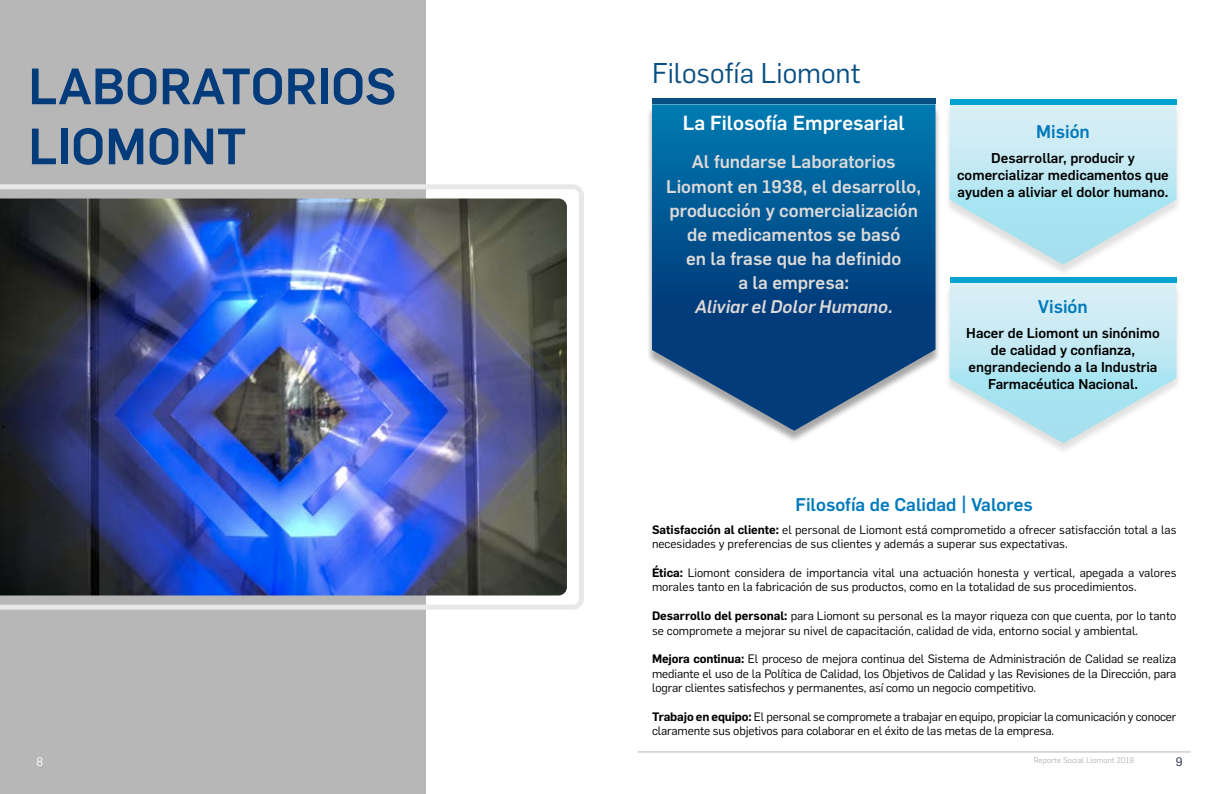
<style>
.page{position:relative;width:1219px;height:794px;background:#fff}
.page>*{position:absolute;margin:0;border:0;box-sizing:border-box;transform-origin:0 0}
.t1{font:500 50px/60px "Flama";color:#043c7b}
.t2{font:28px "Flama";color:#094f84}
.t3{font:500 20px "Flama";color:#fff}
.t4{font:500 18px/24px "Flama";color:#dcd9d9;text-align:center}
.t5{font:500 18px "Flama";color:#007abb}
.t6{font:italic 500 18px "Flama";color:#dcd9d9}
.t7{font:500 14px/16.8px "Flama";color:#000;text-align:center}
.t8{font:12px/14.4px "Flama";color:#000}
.t9{font:12px "Flama";color:#fff}
.t10{font:12px "Flama";color:#1d2545}
.t11{font:8px "Flama";color:#b8b5b5}
.s1{font-size:22.5px}
.s2{font-weight:600}
</style>
<div class="page">
<div style="left:0;top:0;width:425px;height:794px;background:#b8b7b7"></div>
<div style="left:944px;top:106px;width:238px;height:171px;background:#000;opacity:.35"></div>
<svg style="left:950px;top:105px;width:226px;height:160px"></svg>
<div style="left:950px;top:99px;width:226px;height:6px;background:#00a4ce"></div>
<div style="left:652px;top:99px;width:283px;height:5px;background:#094f84"></div>
<div style="left:647px;top:106px;width:294px;height:337px;background:#000;opacity:.35"></div>
<svg style="left:652px;top:104px;width:283px;height:327px;background:#1e659a"></svg>
<div style="left:944px;top:285px;width:238px;height:171px;background:#000;opacity:.35"></div>
<svg style="left:950px;top:283px;width:226px;height:160px"></svg>
<div style="left:950px;top:277px;width:226px;height:6px;background:#00a4ce"></div>
<img style="left:0;top:184px;width:584px;height:425px">
<hr style="left:638px;top:751px;width:553px;height:1px;background:#b8b5b5">
<h1 class="t1" style="left:28px;top:53px;width:370px">LABORATORIOS<br>LIOMONT</h1>
<h2 class="t2" style="left:652px;top:54px;width:210px">Filosofía Liomont</h2>
<h3 class="t3" style="left:683px;top:109px;width:223px">La Filosofía Empresarial</h3>
<h3 class="t4" style="left:666px;top:149px;width:256px">Al fundarse Laboratorios<br>Liomont en 1938, el desarrollo, producción y comercialización de medicamentos se basó<br>en la frase que ha definido<br>a la empresa:</h3>
<h3 class="t6" style="left:695px;top:293px;width:200px">Aliviar el Dolor Humano.</h3>
<h3 class="t5" style="left:1038px;top:294px;width:51px">Visión</h3>
<p class="t7" style="left:966px;top:324px;width:195px">Hacer de Liomont un sinónimo de calidad y confianza, engrandeciendo a la Industria<br>Farmacéutica Nacional.</p>
<h3 class="t5" style="left:1036px;top:118px;width:55px">Misión</h3>
<p class="t7" style="left:957px;top:148px;width:213px">Desarrollar, producir y comercializar medicamentos que ayuden a aliviar el dolor humano.</p>
<h3 class="t5" style="left:795px;top:492px;width:239px">Filosofía de Calidad <span class="s1">|</span> Valores</h3>
<p class="t8" style="left:652px;top:521px;width:526px"><span class="s2">Satisfacción al cliente:</span> el personal de Liomont está comprometido a ofrecer satisfacción total a las necesidades y preferencias de sus clientes y además a superar sus expectativas.</p>
<p class="t8" style="left:652px;top:565px;width:526px"><span class="s2">Ética:</span> Liomont considera de importancia vital una actuación honesta y vertical, apegada a valores morales tanto en la fabricación de sus productos, como en la totalidad de sus procedimientos.</p>
<p class="t8" style="left:652px;top:608px;width:526px"><span class="s2">Desarrollo del personal:</span> para Liomont su personal es la mayor riqueza con que cuenta, por lo tanto se compromete a mejorar su nivel de capacitación, calidad de vida, entorno social y ambiental.</p>
<p class="t8" style="left:652px;top:651px;width:526px;text-align:justify"><span class="s2">Mejora continua:</span> El proceso de mejora continua del Sistema de Administración de Calidad se realiza mediante el uso de la Política de Calidad, los Objetivos de Calidad y las Revisiones de la Dirección, para lograr clientes satisfechos y permanentes, así como un negocio competitivo.</p>
<p class="t8" style="left:652px;top:709px;width:526px"><span class="s2">Trabajo en equipo:</span> El personal se compromete a trabajar en equipo, propiciar la comunicación y conocer claramente sus objetivos para colaborar en el éxito de las metas de la empresa.</p>
<p class="t9" style="left:36px;top:753px;width:8px">8</p>
<p class="t11" style="left:1034px;top:755px;width:102px">Reporte Social Liomont 2019</p>
<p class="t10" style="left:1176px;top:753px;width:8px">9</p>
</div>
